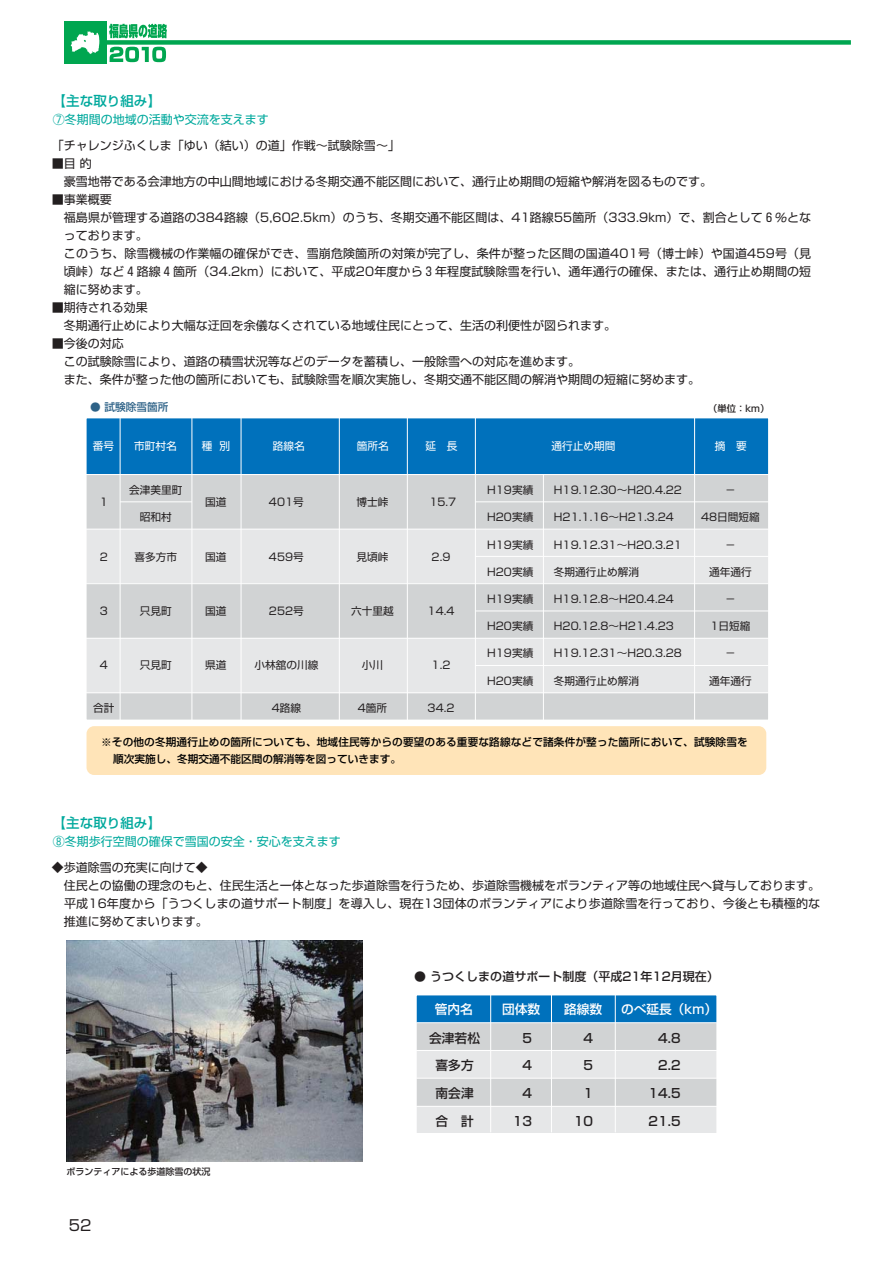
<style>
.page{position:relative;width:893px;height:1263px;background:#fff}
.page>*{position:absolute;margin:0;border:0;box-sizing:border-box;transform-origin:0 0}
.t1{font:15px "Shin Go";color:#231f20}
.t2{font:500 13.5px "Shin Go";color:#00a99d}
.t3{font:500 12.75px/27.8px "Shin Go";color:#231f20;text-align:right}
.t4{font:500 12.75px "Shin Go";color:#fff}
.t5{font:12px/18px "Shin Go";color:#231f20}
.t6{font:500 12px "Shin Go";color:#231f20}
.t7{font:12px "Shin Go";color:#00a99d}
.t8{font:10.65px "Shin Go";color:#231f20}
.t9{font:500 10.65px/16.6px "Shin Go";letter-spacing:.01em;color:#000}
.t10{font:10.65px "Shin Go";color:#fff}
.t11{font:500 10.65px "Shin Go";color:#2e6287}
.t12{font:500 9.3px "Shin Go";color:#231f20}
.t13{font:500 9px "Shin Go";color:#231f20}
.s1{color:#00a99d}
</style>
<div class="page">
<div style="left:86px;top:40px;width:764px;height:5px;background:#00a650"></div>
<div style="left:64px;top:22px;width:42px;height:42px;background:#00a650"></div>
<svg style="left:71px;top:31px;width:28px;height:23px"></svg>
<svg style="left:110px;top:47px;width:56px;height:15px"></svg>
<svg style="left:109px;top:24px;width:58px;height:14px"></svg>
<div style="left:86px;top:726px;width:680px;height:49px;background:#ffe4b8;border-radius:8px"></div>
<div style="left:86px;top:418px;width:682px;height:57px;background:#0071bc"></div>
<div style="left:86px;top:475px;width:682px;height:54px;background:#d1d3d4"></div>
<div style="left:86px;top:529px;width:682px;height:55px;background:#e6e7e8"></div>
<div style="left:86px;top:584px;width:682px;height:54px;background:#d1d3d4"></div>
<div style="left:86px;top:638px;width:682px;height:55px;background:#e6e7e8"></div>
<div style="left:86px;top:693px;width:682px;height:26px;background:#d1d3d4"></div>
<hr style="left:120px;top:418px;width:1px;height:302px;background:#fff">
<hr style="left:191px;top:418px;width:1px;height:302px;background:#fff">
<hr style="left:241px;top:418px;width:1px;height:302px;background:#fff">
<hr style="left:339px;top:418px;width:1px;height:302px;background:#fff">
<hr style="left:407px;top:418px;width:1px;height:302px;background:#fff">
<hr style="left:475px;top:418px;width:1px;height:302px;background:#fff">
<hr style="left:543px;top:475px;width:1px;height:245px;background:#fff">
<hr style="left:694px;top:418px;width:1px;height:302px;background:#fff">
<hr style="left:86px;top:474px;width:682px;height:1px;background:#fff">
<hr style="left:120px;top:502px;width:72px;height:1px;background:#fff">
<hr style="left:475px;top:502px;width:293px;height:1px;background:#fff">
<hr style="left:86px;top:529px;width:682px;height:1px;background:#fff">
<hr style="left:475px;top:556px;width:293px;height:1px;background:#fff">
<hr style="left:86px;top:583px;width:682px;height:1px;background:#fff">
<hr style="left:475px;top:611px;width:293px;height:1px;background:#fff">
<hr style="left:86px;top:638px;width:682px;height:1px;background:#fff">
<hr style="left:475px;top:665px;width:293px;height:1px;background:#fff">
<hr style="left:86px;top:692px;width:682px;height:1px;background:#fff">
<img style="left:66px;top:941px;width:296px;height:221px">
<div style="left:416px;top:1023px;width:300px;height:27px;background:#d1d3d4"></div>
<div style="left:416px;top:1050px;width:300px;height:28px;background:#e6e7e8"></div>
<div style="left:416px;top:1105px;width:300px;height:28px;background:#e6e7e8"></div>
<div style="left:416px;top:1078px;width:300px;height:28px;background:#d1d3d4"></div>
<div style="left:416px;top:995px;width:300px;height:27px;background:#0071bc"></div>
<div style="left:416px;top:994px;width:301px;height:141px;border:1px solid #fff"></div>
<hr style="left:490px;top:995px;width:1px;height:137px;background:#fff">
<hr style="left:551px;top:995px;width:1px;height:137px;background:#fff">
<hr style="left:614px;top:995px;width:1px;height:137px;background:#fff">
<hr style="left:416px;top:1022px;width:300px;height:1px;background:#fff">
<hr style="left:416px;top:1050px;width:300px;height:1px;background:#fff">
<hr style="left:416px;top:1078px;width:300px;height:1px;background:#fff">
<hr style="left:416px;top:1106px;width:300px;height:1px;background:#fff">
<p class="t2" style="left:53px;top:96px;width:109px">【主な取り組み】</p>
<p class="t5" style="left:52px;top:108px;width:349px;line-height:26.2px"><span class="s1">⑦冬期間の地域の活動や交流を支えます<br></span>「チャレンジふくしま「ゆい（結い）の道」作戦～試験除雪～」</p>
<p class="t5" style="left:52px;top:156px;width:661px">■目 的<br>　豪雪地帯である会津地方の中山間地域における冬期交通不能区間において、通行止め期間の短縮や解消を図るものです。</p>
<p class="t5" style="left:52px;top:192px;width:62px">■事業概要</p>
<p class="t5" style="left:52px;top:210px;width:761px">　福島県が管理する道路の384路線（5,602.5km）のうち、冬期交通不能区間は、41路線55箇所（333.9km）で、割合として６％とな</p>
<p class="t5" style="left:64px;top:228px;width:85px">っております。</p>
<p class="t5" style="left:52px;top:246px;width:761px">　このうち、除雪機械の作業幅の確保ができ、雪崩危険箇所の対策が完了し、条件が整った区間の国道401号（博士峠）や国道459号（見</p>
<p class="t5" style="left:64px;top:264px;width:749px">頃峠）など４路線４箇所（34.2km）において、平成20年度から３年程度試験除雪を行い、通年通行の確保、または、通行止め期間の短</p>
<p class="t5" style="left:64px;top:282px;width:85px">縮に努めます。</p>
<p class="t5" style="left:52px;top:300px;width:565px">■期待される効果<br>　冬期通行止めにより大幅な迂回を余儀なくされている地域住民にとって、生活の利便性が図られます。</p>
<p class="t5" style="left:52px;top:336px;width:649px">■今後の対応<br>　この試験除雪により、道路の積雪状況等などのデータを蓄積し、一般除雪への対応を進めます。<br>　また、条件が整った他の箇所においても、試験除雪を順次実施し、冬期交通不能区間の解消や期間の短縮に努めます。</p>
<p class="t11" style="left:90px;top:403px;width:80px">● 試験除雪箇所</p>
<p class="t12" style="left:708px;top:405px;width:63px">（単位：km）</p>
<p class="t10" style="left:93px;top:442px;width:23px">番号</p>
<p class="t10" style="left:202px;top:442px;width:30px">種 別</p>
<p class="t10" style="left:273px;top:442px;width:33px">路線名</p>
<p class="t10" style="left:357px;top:442px;width:33px">箇所名</p>
<p class="t10" style="left:425px;top:442px;width:33px">延　長</p>
<p class="t10" style="left:551px;top:442px;width:65px">通行止め期間</p>
<p class="t10" style="left:714px;top:442px;width:33px">摘　要</p>
<p class="t10" style="left:134px;top:442px;width:44px">市町村名</p>
<p class="t8" style="left:100px;top:498px;width:10px">1</p>
<p class="t8" style="left:100px;top:553px;width:10px">2</p>
<p class="t8" style="left:129px;top:486px;width:55px">会津美里町</p>
<p class="t8" style="left:140px;top:513px;width:33px">昭和村</p>
<p class="t8" style="left:134px;top:553px;width:44px">喜多方市</p>
<p class="t8" style="left:205px;top:498px;width:23px">国道</p>
<p class="t8" style="left:205px;top:553px;width:23px">国道</p>
<p class="t8" style="left:269px;top:498px;width:36px">401号</p>
<p class="t8" style="left:269px;top:553px;width:36px">459号</p>
<p class="t8" style="left:356px;top:498px;width:33px">博士峠</p>
<p class="t8" style="left:356px;top:553px;width:33px">見頃峠</p>
<p class="t8" style="left:100px;top:607px;width:10px">3</p>
<p class="t8" style="left:140px;top:607px;width:33px">只見町</p>
<p class="t8" style="left:205px;top:607px;width:23px">国道</p>
<p class="t8" style="left:269px;top:607px;width:36px">252号</p>
<p class="t8" style="left:351px;top:607px;width:44px">六十里越</p>
<p class="t8" style="left:100px;top:661px;width:10px">4</p>
<p class="t8" style="left:93px;top:704px;width:23px">合計</p>
<p class="t8" style="left:140px;top:661px;width:33px">只見町</p>
<p class="t8" style="left:205px;top:661px;width:23px">県道</p>
<p class="t8" style="left:254px;top:661px;width:65px">小林舘の川線</p>
<p class="t8" style="left:272px;top:704px;width:31px">4路線</p>
<p class="t8" style="left:362px;top:661px;width:23px">小川</p>
<p class="t8" style="left:358px;top:704px;width:31px">4箇所</p>
<p class="t8" style="left:429px;top:498px;width:29px">15.7</p>
<p class="t8" style="left:431px;top:553px;width:20px">2.9</p>
<p class="t8" style="left:427px;top:607px;width:29px">14.4</p>
<p class="t8" style="left:431px;top:661px;width:20px">1.2</p>
<p class="t8" style="left:427px;top:704px;width:29px">34.2</p>
<p class="t8" style="left:487px;top:486px;width:48px">H19実績</p>
<p class="t8" style="left:487px;top:513px;width:48px">H20実績</p>
<p class="t8" style="left:487px;top:541px;width:48px">H19実績</p>
<p class="t8" style="left:487px;top:568px;width:48px">H20実績</p>
<p class="t8" style="left:487px;top:595px;width:48px">H19実績</p>
<p class="t8" style="left:487px;top:622px;width:48px">H20実績</p>
<p class="t8" style="left:487px;top:649px;width:48px">H19実績</p>
<p class="t8" style="left:487px;top:677px;width:48px">H20実績</p>
<p class="t8" style="left:554px;top:486px;width:130px">H19.12.30～H20.4.22</p>
<p class="t8" style="left:554px;top:513px;width:121px">H21.1.16～H21.3.24</p>
<p class="t8" style="left:554px;top:541px;width:130px">H19.12.31～H20.3.21</p>
<p class="t8" style="left:554px;top:568px;width:87px">冬期通行止め解消</p>
<p class="t8" style="left:554px;top:595px;width:121px">H19.12.8～H20.4.24</p>
<p class="t8" style="left:554px;top:622px;width:121px">H20.12.8～H21.4.23</p>
<p class="t8" style="left:554px;top:649px;width:130px">H19.12.31～H20.3.28</p>
<p class="t8" style="left:554px;top:677px;width:87px">冬期通行止め解消</p>
<p class="t8" style="left:725px;top:486px;width:12px">－</p>
<p class="t8" style="left:701px;top:513px;width:60px">48日間短縮</p>
<p class="t8" style="left:725px;top:541px;width:12px">－</p>
<p class="t8" style="left:709px;top:568px;width:44px">通年通行</p>
<p class="t8" style="left:725px;top:595px;width:12px">－</p>
<p class="t8" style="left:710px;top:622px;width:42px">1日短縮</p>
<p class="t8" style="left:725px;top:649px;width:12px">－</p>
<p class="t8" style="left:709px;top:677px;width:44px">通年通行</p>
<p class="t9" style="left:113px;top:735px;width:636px;text-indent:-12px">※その他の冬期通行止めの箇所についても、地域住民等からの要望のある重要な路線などで諸条件が整った箇所において、試験除雪を順次実施し、冬期交通不能区間の解消等を図っていきます。</p>
<p class="t2" style="left:53px;top:818px;width:109px">【主な取り組み】</p>
<p class="t7" style="left:53px;top:837px;width:289px">⑧冬期歩行空間の確保で雪国の安全・安心を支えます</p>
<p class="t5" style="left:52px;top:860px;width:158px">◆歩道除雪の充実に向けて◆</p>
<p class="t5" style="left:52px;top:878px;width:769px">　住民との協働の理念のもと、住民生活と一体となった歩道除雪を行うため、歩道除雪機械をボランティア等の地域住民へ貸与しております。</p>
<p class="t5" style="left:52px;top:896px;width:770px">　平成16年度から「うつくしまの道サポート制度」を導入し、現在13団体のボランティアにより歩道除雪を行っており、今後とも積極的な</p>
<p class="t5" style="left:64px;top:914px;width:145px">推進に努めてまいります。</p>
<p class="t6" style="left:414px;top:972px;width:306px">● うつくしまの道サポート制度（平成21年12月現在）</p>
<p class="t4" style="left:434px;top:1005px;width:40px">管内名</p>
<p class="t4" style="left:564px;top:1005px;width:40px">路線数</p>
<p class="t4" style="left:621px;top:1005px;width:98px">のべ延長（km）</p>
<p class="t4" style="left:502px;top:1005px;width:40px">団体数</p>
<p class="t13" style="left:66px;top:1169px;width:146px">ボランティアによる歩道除雪の状況</p>
<p class="t1" style="left:69px;top:1220px;width:24px">52</p>
<p class="t3" style="left:429px;top:1025px;width:52px;text-align:center">会津若松喜多方南会津合　計</p>
<p class="t3" style="left:513px;top:1025px;width:21px">5<br>4<br>4<br>13</p>
<p class="t3" style="left:573px;top:1025px;width:21px">4<br>5<br>1<br>10</p>
<p class="t3" style="left:648px;top:1025px;width:34px">4.8<br>2.2<br>14.5<br>21.5</p>
</div>
